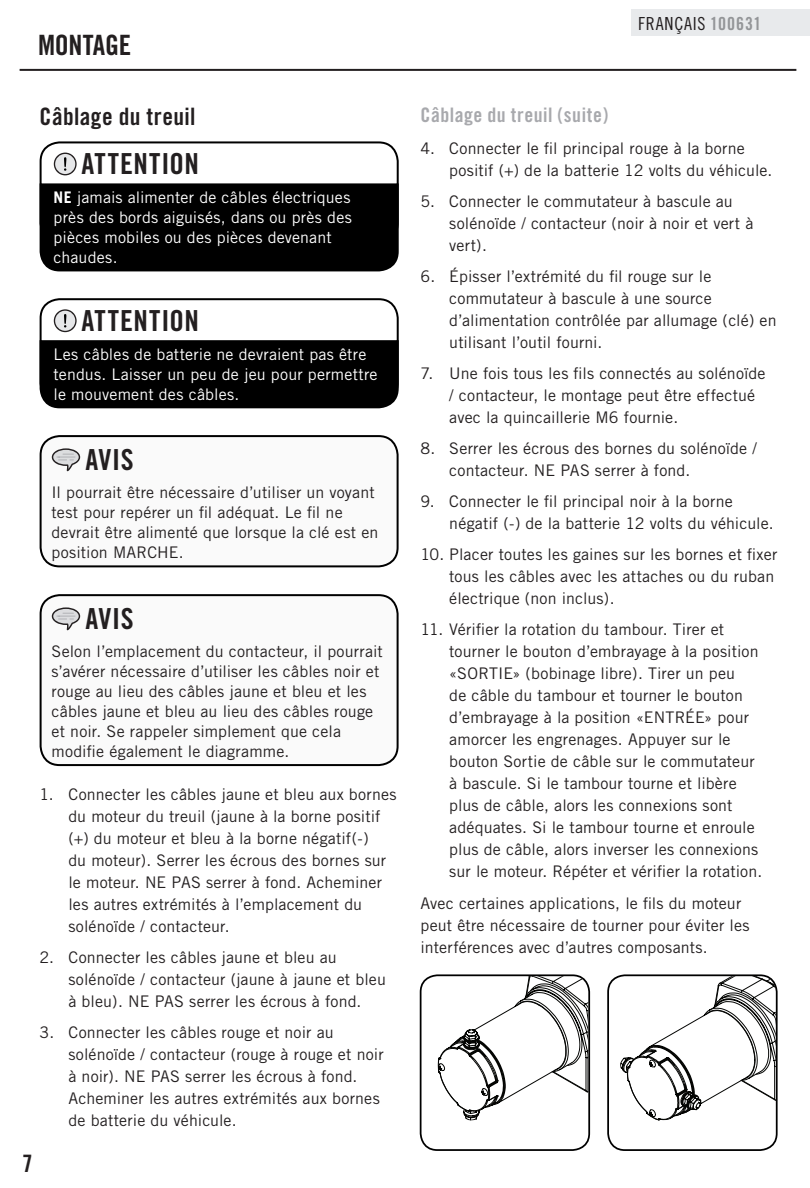
<style>
.page{position:relative;width:810px;height:1188px;background:#fff}
.page>*{position:absolute;margin:0;border:0;box-sizing:border-box;transform-origin:0 0}
.t1{font:29px "Trade Gothic Bold Cond Twenty";letter-spacing:.025em;color:#231f20}
.t2{font:28px "Trade Gothic Bold Cond Twenty";letter-spacing:-.015em;color:#231f20}
.t3{font:24px "Trade Gothic Bold Cond Twenty";letter-spacing:.015em;color:#231f20}
.t4{font:20px "Trade Gothic Bold Cond Twenty";letter-spacing:.025em;color:#a8a9ad}
.t5{font:18px "Trade Gothic Cond Eighteen";letter-spacing:.045em;color:#231f20}
.t6{font:16px/22px "Trade Gothic";letter-spacing:.01em;color:#231f20}
.t7{font:16px/20px "Trade Gothic";letter-spacing:.01em;color:#fff}
.s1{font-weight:700}
.s2{font-family:"Trade Gothic Bold Cond Twenty";color:#939598}
</style>
<div class="page">
<hr style="left:20px;top:69px;width:776px;height:2px;background:#231f20">
<div style="left:632px;top:10px;width:178px;height:26px;background:#e8eaec"></div>
<div style="left:40px;top:141px;width:359px;height:102px;border:2px solid #000;border-radius:19px"></div>
<div style="left:39px;top:181px;width:360px;height:91px;background:#000"></div>
<svg style="left:54px;top:153px;width:23px;height:22px"></svg>
<svg style="left:438px;top:977px;width:149px;height:143px"></svg>
<div style="left:420px;top:974px;width:170px;height:177px;border:2px solid #000;border-radius:17px"></div>
<svg style="left:620px;top:977px;width:155px;height:143px"></svg>
<div style="left:607px;top:974px;width:171px;height:177px;border:2px solid #000;border-radius:17px"></div>
<div style="left:40px;top:298px;width:359px;height:105px;border:2px solid #000;border-radius:19px"></div>
<svg style="left:39px;top:338px;width:360px;height:71px;background:#0d0d0d"></svg>
<svg style="left:54px;top:309px;width:23px;height:23px"></svg>
<div style="left:41px;top:595px;width:357px;height:170px;background:#fafafa;border-radius:19px"></div>
<div style="left:40px;top:594px;width:359px;height:172px;border:2px solid #000;border-radius:19px"></div>
<svg style="left:52px;top:607px;width:28px;height:23px"></svg>
<div style="left:41px;top:436px;width:357px;height:130px;background:#fafafa;border-radius:19px"></div>
<div style="left:40px;top:435px;width:359px;height:132px;border:2px solid #000;border-radius:19px"></div>
<svg style="left:52px;top:448px;width:28px;height:23px"></svg>
<h2 class="t2" style="left:38px;top:28px;width:95px">MONTAGE</h2>
<h3 class="t3" style="left:40px;top:102px;width:158px">Câblage du treuil</h3>
<h1 class="t1" style="left:82px;top:146px;width:119px">ATTENTION</h1>
<p class="t7" style="left:54px;top:187px;width:300px"><span class="s1">NE</span> jamais alimenter de câbles électriques près des bords aiguisés, dans ou près des pièces mobiles ou des pièces devenant chaudes.</p>
<h1 class="t1" style="left:82px;top:303px;width:119px">ATTENTION</h1>
<p class="t7" style="left:54px;top:344px;width:326px">Les câbles de batterie ne devraient pas être tendus. Laisser un peu de jeu pour permettre le mouvement des câbles.</p>
<h1 class="t1" style="left:86px;top:442px;width:50px">AVIS</h1>
<p class="t6" style="left:52px;top:482px;width:328px;line-height:20px">Il pourrait être nécessaire d’utiliser un voyant test pour repérer un fil adéquat. Le fil ne devrait être alimenté que lorsque la clé est en position MARCHE.</p>
<h1 class="t1" style="left:86px;top:601px;width:50px">AVIS</h1>
<p class="t6" style="left:52px;top:641px;width:333px;line-height:20px">Selon l’emplacement du contacteur, il pourrait s’avérer nécessaire d’utiliser les câbles noir et rouge au lieu des câbles jaune et bleu et les câbles jaune et bleu au lieu des câbles rouge et noir. Se rappeler simplement que cela modifie également le diagramme.</p>
<p class="t6" style="left:68px;top:783px;width:330px;text-indent:-29px">1. Connecter les câbles jaune et bleu aux bornes du moteur du treuil (jaune à la borne positif (+) du moteur et bleu à la borne négatif(-)<br>du moteur). Serrer les écrous des bornes sur le moteur. NE PAS serrer à fond. Acheminer les autres extrémités à l’emplacement du solénoïde / contacteur.</p>
<p class="t6" style="left:68px;top:946px;width:319px;text-indent:-29px">2. Connecter les câbles jaune et bleu au solénoïde / contacteur (jaune à jaune et bleu à bleu). NE PAS serrer les écrous à fond.</p>
<p class="t6" style="left:68px;top:1021px;width:317px;text-indent:-29px">3. Connecter les câbles rouge et noir au solénoïde / contacteur (rouge à rouge et noir à noir). NE PAS serrer les écrous à fond.<br>Acheminer les autres extrémités aux bornes de batterie du véhicule.</p>
<h3 class="t3" style="left:22px;top:1149px;width:12px">7</h3>
<p class="t4" style="left:420px;top:103px;width:189px">Câblage du treuil (suite)</p>
<p class="t5" style="left:638px;top:13px;width:125px">FRANÇAIS <span class="s2">100631</span></p>
<p class="t6" style="left:449px;top:137px;width:325px;text-indent:-29px">4. Connecter le fil principal rouge à la borne positif (+) de la batterie 12 volts du véhicule.</p>
<p class="t6" style="left:449px;top:190px;width:306px;text-indent:-29px">5. Connecter le commutateur à bascule au solénoïde / contacteur (noir à noir et vert à vert).</p>
<p class="t6" style="left:449px;top:265px;width:329px;text-indent:-29px">6. Épisser l’extrémité du fil rouge sur le commutateur à bascule à une source d’alimentation contrôlée par allumage (clé) en utilisant l’outil fourni.</p>
<p class="t6" style="left:449px;top:362px;width:318px;text-indent:-29px">7. Une fois tous les fils connectés au solénoïde / contacteur, le montage peut être effectué avec la quincaillerie M6 fournie.</p>
<p class="t6" style="left:449px;top:437px;width:309px;text-indent:-29px">8. Serrer les écrous des bornes du solénoïde / contacteur. NE PAS serrer à fond.</p>
<p class="t6" style="left:449px;top:490px;width:326px;text-indent:-29px">9. Connecter le fil principal noir à la borne négatif (-) de la batterie 12 volts du véhicule.</p>
<p class="t6" style="left:449px;top:543px;width:330px;text-indent:-29px">10. Placer toutes les gaines sur les bornes et fixer tous les câbles avec les attaches ou du ruban électrique (non inclus).</p>
<p class="t6" style="left:449px;top:618px;width:314px;text-indent:-29px">11. Vérifier la rotation du tambour. Tirer et tourner le bouton d’embrayage à la position «SORTIE» (bobinage libre). Tirer un peu<br>de câble du tambour et tourner le bouton d’embrayage à la position «ENTRÉE» pour amorcer les engrenages. Appuyer sur le bouton Sortie de câble sur le commutateur à bascule. Si le tambour tourne et libère plus de câble, alors les connexions sont adéquates. Si le tambour tourne et enroule plus de câble, alors inverser les connexions sur le moteur. Répéter et vérifier la rotation.</p>
<p class="t6" style="left:420px;top:892px;width:331px">Avec certaines applications, le fils du moteur peut être nécessaire de tourner pour éviter les interférences avec d’autres composants.</p>
</div>
